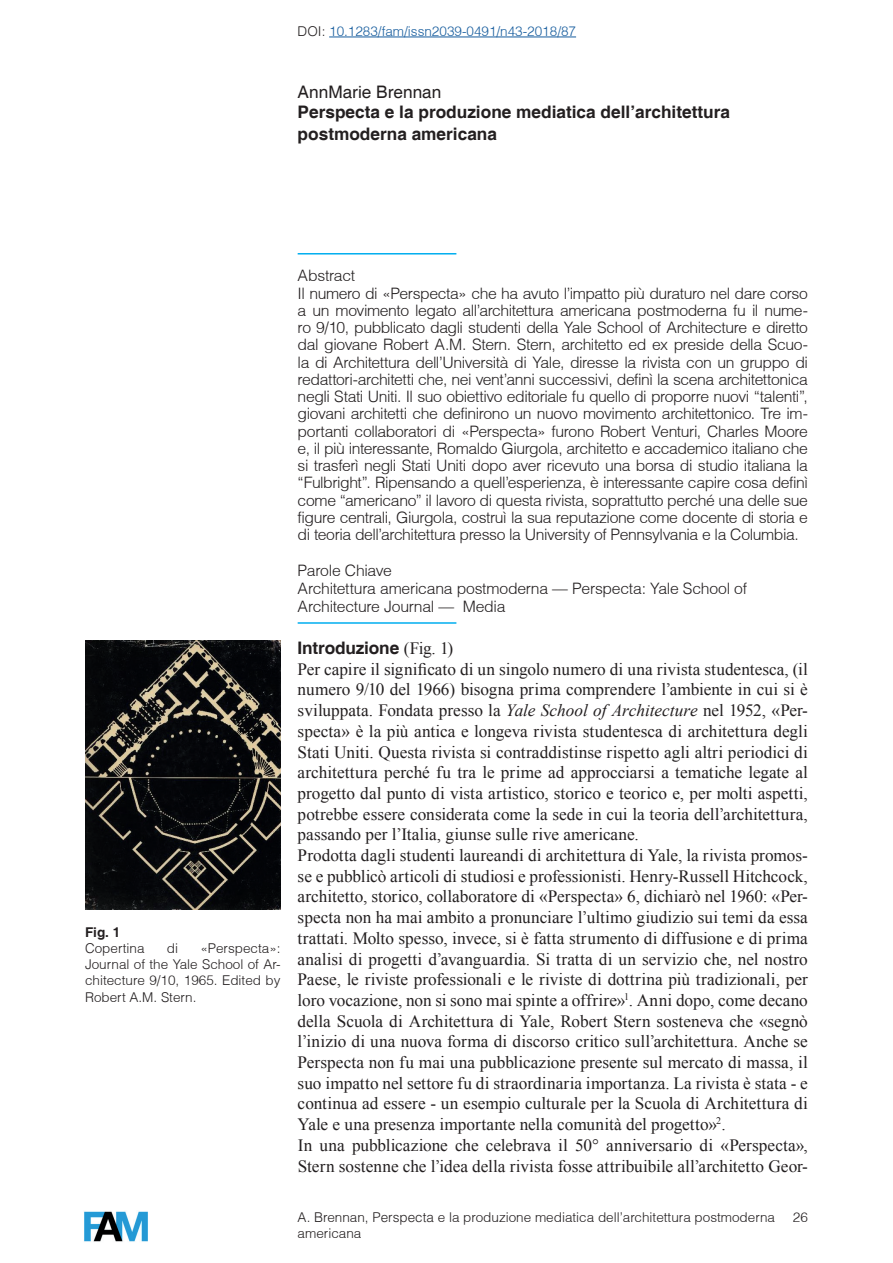
<style>
.page{position:relative;width:893px;height:1263px;background:#fff}
.page>*{position:absolute;margin:0;border:0;box-sizing:border-box;transform-origin:0 0}
.t1{font:17.25px/20.7px "Times New Roman";color:#231f20}
.t2{font:700 17.25px/21.6px "Helvetica";color:#231f20}
.t3{font:17.25px "Helvetica";color:#231f20}
.t4{font:300 15.75px/17.2px "Helvetica";letter-spacing:-.025em;color:#231f20}
.t5{font:300 13.5px/16.2px "Helvetica";color:#231f20}
.t6{font:300 13.5px "Helvetica";color:#175d9e}
.t7{font:700 13.5px "Helvetica";color:#231f20}
.s1{color:#231f20}
.s2{font-family:"Times New Roman";font-weight:400}
.s3{font-style:italic}
.s4{font-family:"Helvetica LT Std"}
</style>
<div class="page">
<img style="left:84px;top:1211px;width:64px;height:31px">
<hr style="left:298px;top:622px;width:158px;height:2px;background:#00aeef">
<hr style="left:298px;top:253px;width:158px;height:1px;background:#00aeef">
<hr style="left:329px;top:37px;width:247px;height:1px;background:#175d9e">
<img style="left:85px;top:640px;width:196px;height:270px">
<p class="t6" style="left:298px;top:23px;width:280px"><span class="s1">DOI:</span> 10.1283/fam/issn2039-0491/n43-2018/87</p>
<p class="t3" style="left:298px;top:82px;width:145px">AnnMarie Brennan</p>
<p class="t2" style="left:298px;top:102px;width:434px">Perspecta e la produzione mediatica dell’architettura postmoderna americana</p>
<p class="t7" style="left:85px;top:924px;width:37px">Fig. 1</p>
<p class="t5" style="left:85px;top:940px;width:61px">Copertina</p>
<p class="t5" style="left:167px;top:940px;width:13px">di</p>
<p class="t5" style="left:85px;top:940px;width:197px;text-align:justify;text-indent:115px">«Perspecta»:<br>Journal of the Yale School of Ar&shy;chitecture 9/10, 1965. Edited by Robert A.M. Stern.</p>
<p class="t4" style="left:298px;top:267px;width:512px">Abstract<br>Il numero di «Perspecta» che ha avuto l’impatto più duraturo nel dare corso a un movimento legato all’architettura americana postmoderna fu il nume&shy;ro 9/10, pubblicato dagli studenti della Yale School of Architecture e diretto dal giovane Robert A.M. Stern. Stern, architetto ed ex preside della Scuo&shy;la di Architettura dell’Università di Yale, diresse la rivista con un gruppo di redattori-architetti che, nei vent’anni successivi, definì la scena architettonica negli Stati Uniti. Il suo obiettivo editoriale fu quello di proporre nuovi “talenti”, giovani architetti che definirono un nuovo movimento architettonico. Tre im&shy;portanti collaboratori di «Perspecta» furono Robert Venturi, Charles Moore e, il più interessante, Romaldo Giurgola, architetto e accademico italiano che si trasferì negli Stati Uniti dopo aver ricevuto una borsa di studio italiana la “Fulbright”. Ripensando a quell’esperienza, è interessante capire cosa definì come “americano” il lavoro di questa rivista, soprattutto perché una delle sue figure centrali, Giurgola, costruì la sua reputazione come docente di storia e di teoria dell’architettura presso la University of Pennsylvania e la Columbia.</p>
<p class="t4" style="left:298px;top:561px;width:451px;line-height:18px">Parole Chiave<br>Architettura americana postmoderna — Perspecta: Yale School of<br>Architecture Journal — Media</p>
<p class="t2" style="left:298px;top:638px;width:157px">Introduzione <span class="s2">(Fig. 1)</span></p>
<p class="t1" style="left:298px;top:658px;width:512px">Per capire il significato di un singolo numero di una rivista studentesca, (il numero 9/10 del 1966) bisogna prima comprendere l’ambiente in cui si è sviluppata. Fondata presso la <span class="s3">Yale School of Architecture</span> nel 1952, «Per&shy;specta» è la più antica e longeva rivista studentesca di architettura degli Stati Uniti. Questa rivista si contraddistinse rispetto agli altri periodici di architettura perché fu tra le prime ad approcciarsi a tematiche legate al progetto dal punto di vista artistico, storico e teorico e, per molti aspetti, potrebbe essere considerata come la sede in cui la teoria dell’architettura, passando per l’Italia, giunse sulle rive americane.<br>Prodotta dagli studenti laureandi di architettura di Yale, la rivista promos&shy;se e pubblicò articoli di studiosi e professionisti. Henry-Russell Hitchcock, architetto, storico, collaboratore di «Perspecta» 6, dichiarò nel 1960: «Per&shy;specta non ha mai ambito a pronunciare l’ultimo giudizio sui temi da essa trattati. Molto spesso, invece, si è fatta strumento di diffusione e di prima analisi di progetti d’avanguardia. Si tratta di un servizio che, nel nostro Paese, le riviste professionali e le riviste di dottrina più tradizionali, per loro vocazione, non si sono mai spinte a offrire»<sup>1</sup>. Anni dopo, come decano della Scuola di Architettura di Yale, Robert Stern sosteneva che «segnò l’inizio di una nuova forma di discorso critico sull’architettura. Anche se Perspecta non fu mai una pubblicazione presente sul mercato di massa, il suo impatto nel settore fu di straordinaria importanza. La rivista è stata - e continua ad essere - un esempio culturale per la Scuola di Architettura di Yale e una presenza importante nella comunità del progetto»<sup>2</sup>.<br>In una pubblicazione che celebrava il 50° anniversario di «Perspecta», Stern sostenne che l’idea della rivista fosse attribuibile all’architetto Geor-</p>
<p class="t5" style="left:298px;top:1209px;width:479px">A. Brennan, <span class="s4">Perspecta</span> e la produzione mediatica dell’architettura postmoderna americana</p>
<p class="t5" style="left:793px;top:1209px;width:17px">26</p>
</div>
